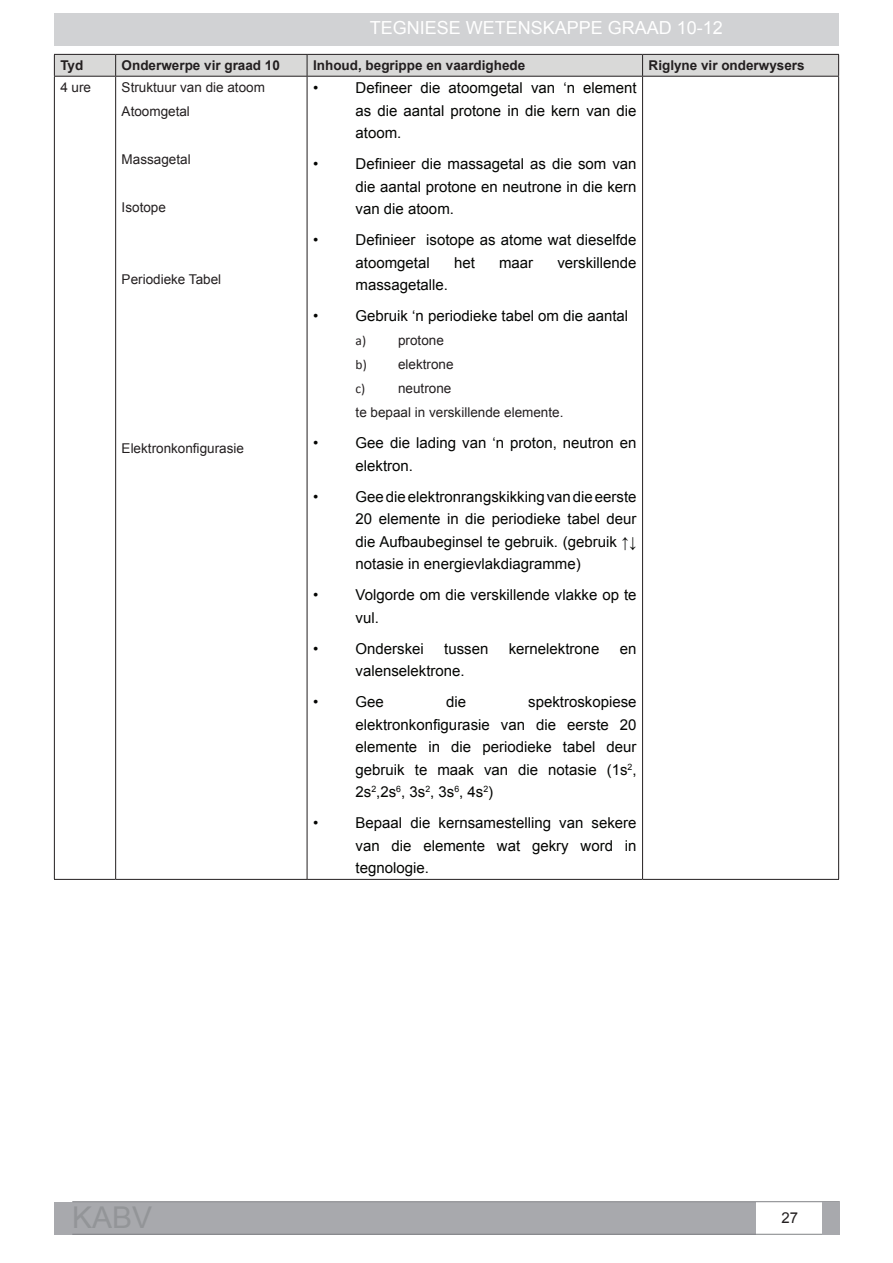
<style>
.page{position:relative;width:893px;height:1263px;background:#fff}
.page>*{position:absolute;margin:0;border:0;box-sizing:border-box;transform-origin:0 0}
.t1{font:30px "Arial";color:#939598}
.t2{font:18px "Arial";color:#fff}
.t3{font:15px/22.5px "Arial";color:#040503;text-align:justify}
.t4{font:15px "Arial";color:#231f20}
.t5{font:13.5px/24px "Arial";color:#231f20}
.t6{font:700 13.5px "Arial";color:#231f20}
.t7{font:13.5px "Calibri";color:#231f20}
.s1{font-family:"Calibri"}
</style>
<div class="page">
<div style="left:54px;top:1202px;width:701px;height:32px;background:#a8a9ad"></div>
<hr style="left:72px;top:1234px;width:768px;height:1px;background:#808285">
<hr style="left:72px;top:1201px;width:768px;height:1px;background:#808285">
<div style="left:822px;top:1202px;width:18px;height:32px;background:#a8a9ad"></div>
<div style="left:54px;top:13px;width:785px;height:33px;background:#d1d2d4"></div>
<svg style="left:54px;top:54px;width:785px;height:22px;background:#cececd"></svg>
<hr style="left:54px;top:76px;width:62px;height:1px;background:#231f20">
<hr style="left:116px;top:76px;width:191px;height:1px;background:#231f20">
<hr style="left:307px;top:76px;width:336px;height:1px;background:#231f20">
<hr style="left:643px;top:76px;width:196px;height:1px;background:#231f20">
<hr style="left:54px;top:77px;width:1px;height:802px;background:#231f20">
<hr style="left:115px;top:77px;width:1px;height:802px;background:#231f20">
<hr style="left:307px;top:77px;width:1px;height:802px;background:#231f20">
<hr style="left:642px;top:77px;width:1px;height:802px;background:#231f20">
<hr style="left:838px;top:77px;width:1px;height:802px;background:#231f20">
<hr style="left:54px;top:879px;width:62px;height:1px;background:#231f20">
<hr style="left:116px;top:879px;width:191px;height:1px;background:#231f20">
<hr style="left:307px;top:879px;width:336px;height:1px;background:#231f20">
<hr style="left:643px;top:879px;width:196px;height:1px;background:#231f20">
<p class="t2" style="left:370px;top:16px;width:355px">TEGNIESE WETENSKAPPE GRAAD 10-12</p>
<p class="t6" style="left:60px;top:56px;width:25px">Tyd</p>
<p class="t6" style="left:122px;top:56px;width:160px">Onderwerpe vir graad 10</p>
<p class="t6" style="left:313px;top:56px;width:214px">Inhoud, begrippe en vaardighede</p>
<p class="t6" style="left:649px;top:56px;width:158px">Riglyne vir onderwysers</p>
<p class="t5" style="left:60px;top:75px;width:32px">4 ure</p>
<p class="t5" style="left:122px;top:75px;width:145px">Struktuur van die atoom<br>Atoomgetal</p>
<p class="t5" style="left:122px;top:148px;width:71px">Massagetal</p>
<p class="t5" style="left:122px;top:196px;width:46px">Isotope</p>
<p class="t3" style="left:313px;top:77px;width:7px">•</p>
<p class="t3" style="left:356px;top:77px;width:282px">Defineer die atoomgetal van ‘n element as die aantal protone in die kern van die atoom.</p>
<p class="t3" style="left:313px;top:153px;width:7px">•</p>
<p class="t3" style="left:356px;top:153px;width:282px">Definieer die massagetal as die som van die aantal protone en neutrone in die kern van die atoom.</p>
<p class="t3" style="left:313px;top:229px;width:7px">•</p>
<p class="t3" style="left:356px;top:229px;width:282px">Definieer isotope as atome wat dieselfde atoomgetal</p>
<p class="t3" style="left:454px;top:251px;width:22px">het</p>
<p class="t3" style="left:499px;top:251px;width:36px">maar</p>
<p class="t3" style="left:557px;top:251px;width:81px">verskillende</p>
<p class="t5" style="left:122px;top:268px;width:101px">Periodieke Tabel</p>
<p class="t5" style="left:122px;top:436px;width:124px">Elektronkonfigurasie</p>
<p class="t3" style="left:356px;top:274px;width:94px">massagetalle.</p>
<p class="t3" style="left:313px;top:305px;width:7px">•</p>
<p class="t3" style="left:356px;top:305px;width:274px">Gebruik ‘n periodieke tabel om die aantal</p>
<p class="t5" style="left:356px;top:329px;width:100px"><span class="s1">a)</span> protone <span class="s1">b)</span> elektrone</p>
<p class="t7" style="left:356px;top:380px;width:11px">c)</p>
<p class="t5" style="left:356px;top:377px;width:209px;text-indent:43px">neutrone<br>te bepaal in verskillende elemente.</p>
<p class="t3" style="left:313px;top:432px;width:7px">•</p>
<p class="t3" style="left:356px;top:432px;width:282px">Gee die lading van ‘n proton, neutron en elektron.</p>
<p class="t3" style="left:313px;top:485px;width:7px">•</p>
<p class="t3" style="left:356px;top:485px;width:282px">Gee die elektronrangskikking van die eerste 20 elemente in die periodieke tabel deur die Aufbaubeginsel te gebruik. (gebruik ↑↓ notasie in energievlakdiagramme)</p>
<p class="t3" style="left:313px;top:584px;width:7px">•</p>
<p class="t3" style="left:356px;top:584px;width:282px">Volgorde om die verskillende vlakke op te vul.</p>
<p class="t3" style="left:313px;top:637px;width:7px">•</p>
<p class="t3" style="left:356px;top:637px;width:70px">Onderskei</p>
<p class="t3" style="left:444px;top:637px;width:46px">tussen</p>
<p class="t3" style="left:509px;top:637px;width:92px">kernelektrone</p>
<p class="t3" style="left:620px;top:637px;width:18px">en</p>
<p class="t3" style="left:356px;top:660px;width:111px">valenselektrone.</p>
<p class="t3" style="left:313px;top:691px;width:7px">•</p>
<p class="t3" style="left:356px;top:691px;width:30px">Gee</p>
<p class="t3" style="left:446px;top:691px;width:22px">die</p>
<p class="t3" style="left:356px;top:691px;width:282px;text-indent:173px">spektroskopiese elektronkonfigurasie van die eerste 20 elemente in die periodieke tabel deur gebruik te maak van die notasie (1s<sup>2</sup>, 2s<sup>2</sup>,2s<sup>6</sup>, 3s<sup>2</sup>, 3s<sup>6</sup>, 4s<sup>2</sup>)</p>
<p class="t3" style="left:313px;top:812px;width:7px">•</p>
<p class="t3" style="left:356px;top:812px;width:282px">Bepaal die kernsamestelling van sekere van die elemente wat gekry word in tegnologie.</p>
<h1 class="t1" style="left:72px;top:1198px;width:82px">KABV</h1>
<p class="t4" style="left:781px;top:1208px;width:18px">27</p>
</div>
